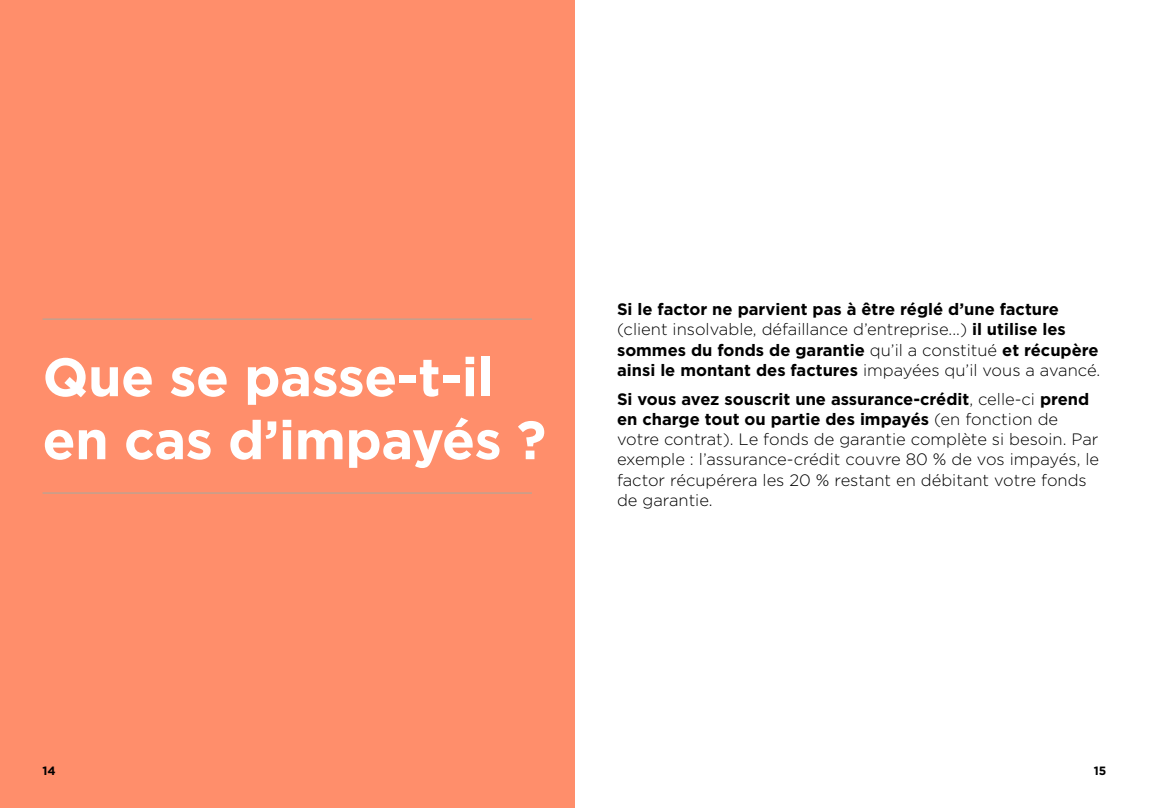
<style>
.page{position:relative;width:1149px;height:808px;background:#fff}
.page>*{position:absolute;margin:0;border:0;box-sizing:border-box;transform-origin:0 0}
.H1_-_chapitres{font:700 54px/63px "Gotham";letter-spacing:-.01em;color:#fff}
.Texte{font:300 16.5px/20.2px "Gotham";color:#000}
.Texte-2{font:700 16.5px/20.2px "Gotham";color:#000}
.t1{font:700 12px "Gotham";color:#000}
.s1{font-weight:300}
.s2{font-weight:700}
</style>
<div class="page">
<div style="left:0;top:0;width:574px;height:808px;background:#ff8e6b"></div>
<hr style="left:43px;top:492px;width:488px;height:2px;background:#b4a597">
<hr style="left:43px;top:318px;width:488px;height:2px;background:#b4a597">
<h1 class="H1_-_chapitres" style="left:43px;top:345px;width:505px">Que se passe-t-il en cas d’impayés ?</h1>
<p class="Texte-2" style="left:617px;top:299px;width:484px">Si le factor ne parvient pas à être réglé d’une facture <span class="s1">(client insolvable, défaillance d’entreprise...)</span> il utilise les sommes du fonds de garantie <span class="s1">qu’il a constitué</span> et récupère ainsi le montant des factures <span class="s1">impayées qu’il vous a avancé.</span></p>
<p class="Texte" style="left:617px;top:388px;width:483px"><span class="s2">Si vous avez souscrit une assurance-crédit</span>, celle-ci <span class="s2">prend en charge tout ou partie des impayés</span> (en fonction de votre contrat). Le fonds de garantie complète si besoin. Par exemple : l’assurance-crédit couvre 80 % de vos impayés, le factor récupérera les 20 % restant en débitant votre fonds de garantie.</p>
<p class="t1" style="left:43px;top:763px;width:15px">14</p>
<p class="t1" style="left:1093px;top:763px;width:14px">15</p>
</div>
